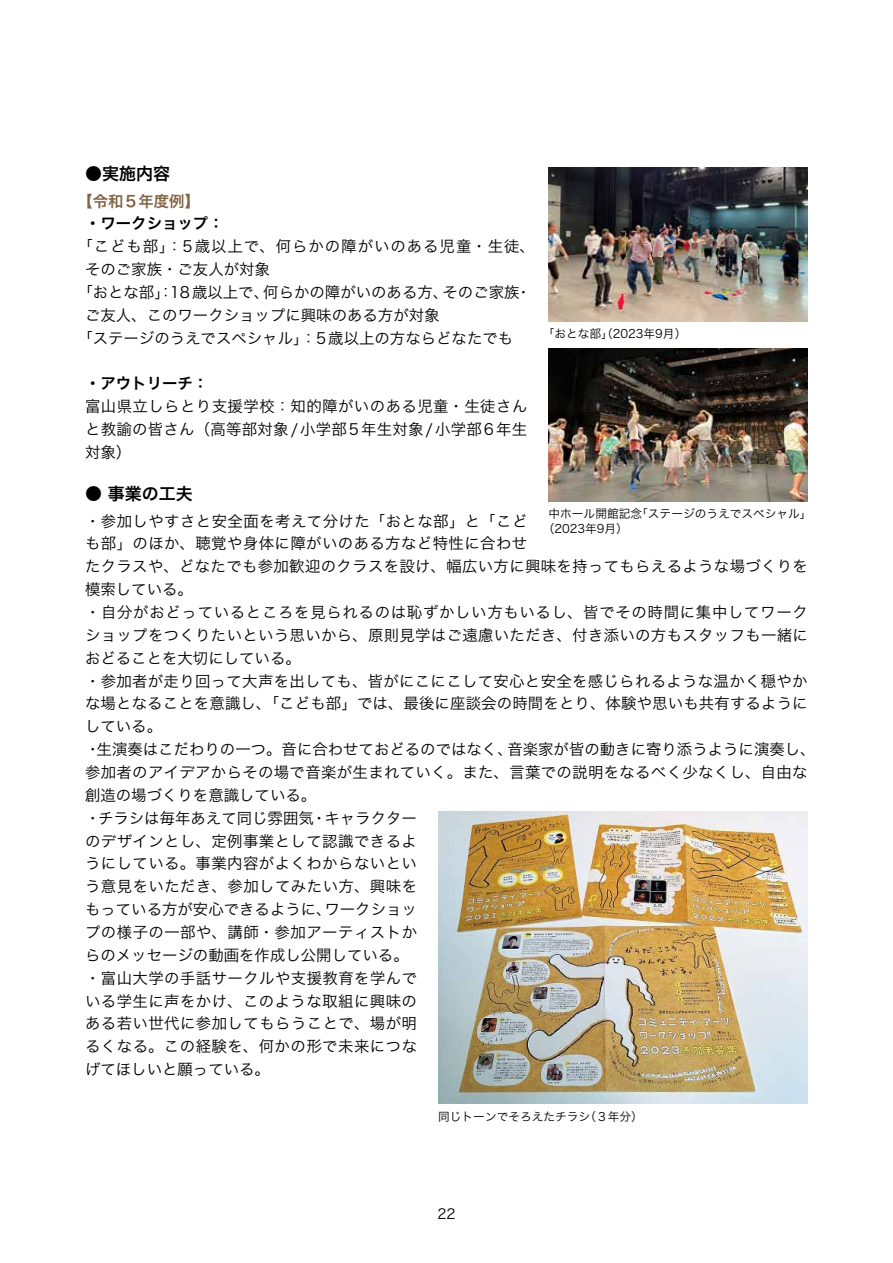
<style>
.page{position:relative;width:893px;height:1263px;background:#fff}
.page>*{position:absolute;margin:0;border:0;box-sizing:border-box;transform-origin:0 0}
.t1{font:16.95px "Hira Kaku Std N W6";color:#000}
.t2{font:15.45px/22.8px "Hira Kaku Std N W3";letter-spacing:.02em;color:#000;text-align:justify}
.t3{font:15.45px "Hira Kaku Std N W3";color:#000}
.t4{font:15.45px "Hira Kaku Std N W3";letter-spacing:.065em;color:#000}
.t5{font:15.45px "Hira Kaku Std N W6";color:#000}
.t6{font:15.45px "Hira Kaku Std N W6";color:#826446}
.t7{font:13.8px "Hira Kaku Std N W3";color:#000}
.t8{font:11.7px/14.9px "Hira Kaku Std N W3";color:#000}
</style>
<div class="page">
<img style="left:438px;top:811px;width:370px;height:293px">
<img style="left:549px;top:349px;width:259px;height:153px">
<img style="left:549px;top:168px;width:259px;height:153px">
<p class="t1" style="left:85px;top:160px;width:87px">●実施内容</p>
<p class="t6" style="left:77px;top:189px;width:124px">【令和5年度例】</p>
<p class="t5" style="left:85px;top:212px;width:140px">・ワークショップ：</p>
<p class="t4" style="left:77px;top:235px;width:459px">「こども部」：5歳以上で、何らかの障がいのある児童・生徒、</p>
<p class="t3" style="left:85px;top:258px;width:186px">そのご家族・ご友人が対象</p>
<p class="t3" style="left:77px;top:280px;width:455px">「おとな部」：18歳以上で、何らかの障がいのある方、そのご家族・</p>
<p class="t3" style="left:85px;top:303px;width:356px">ご友人、このワークショップに興味のある方が対象</p>
<p class="t3" style="left:77px;top:326px;width:437px">「ステージのうえでスペシャル」：5歳以上の方ならどなたでも</p>
<p class="t5" style="left:85px;top:372px;width:125px">・アウトリーチ：</p>
<p class="t2" style="left:85px;top:395px;width:444px">富山県立しらとり支援学校：知的障がいのある児童・生徒さんと教諭の皆さん（高等部対象/小学部5年生対象/小学部6年生対象）</p>
<p class="t1" style="left:85px;top:480px;width:109px">● 事業の工夫</p>
<p class="t2" style="left:85px;top:509px;width:732px;text-align:left">・参加しやすさと安全面を考えて分けた「おとな部」と「こど<br>も部」のほか、聴覚や身体に障がいのある方など特性に合わせ<br>たクラスや、どなたでも参加歓迎のクラスを設け、幅広い方に興味を持ってもらえるような場づくりを模索している。<br>・自分がおどっているところを見られるのは恥ずかしい方もいるし、皆でその時間に集中してワークショップをつくりたいという思いから、原則見学はご遠慮いただき、付き添いの方もスタッフも一緒におどることを大切にしている。<br>・参加者が走り回って大声を出しても、皆がにこにこして安心と安全を感じられるような温かく穏やかな場となることを意識し、「こども部」では、最後に座談会の時間をとり、体験や思いも共有するようにしている。<br>・生演奏はこだわりの一つ。音に合わせておどるのではなく、音楽家が皆の動きに寄り添うように演奏し、参加者のアイデアからその場で音楽が生まれていく。また、言葉での説明をなるべく少なくし、自由な創造の場づくりを意識している。<br>・チラシは毎年あえて同じ雰囲気・キャラクター<br>のデザインとし、定例事業として認識できるよ<br>うにしている。事業内容がよくわからないとい<br>う意見をいただき、参加してみたい方、興味を<br>もっている方が安心できるように、ワークショッ<br>プの様子の一部や、講師・参加アーティストか<br>らのメッセージの動画を作成し公開している。<br>・富山大学の手話サークルや支援教育を学んで<br>いる学生に声をかけ、このような取組に興味の<br>ある若い世代に参加してもらうことで、場が明<br>るくなる。この経験を、何かの形で未来につな<br>げてほしいと願っている。</p>
<p class="t8" style="left:438px;top:1109px;width:206px">同じトーンでそろえたチラシ（３年分）</p>
<p class="t8" style="left:543px;top:326px;width:145px">「おとな部」（2023年9月）</p>
<p class="t8" style="left:543px;top:506px;width:270px;text-indent:6px">中ホール開館記念「ステージのうえでスペシャル」（2023年9月）</p>
<p class="t7" style="left:437px;top:1203px;width:20px">22</p>
</div>
